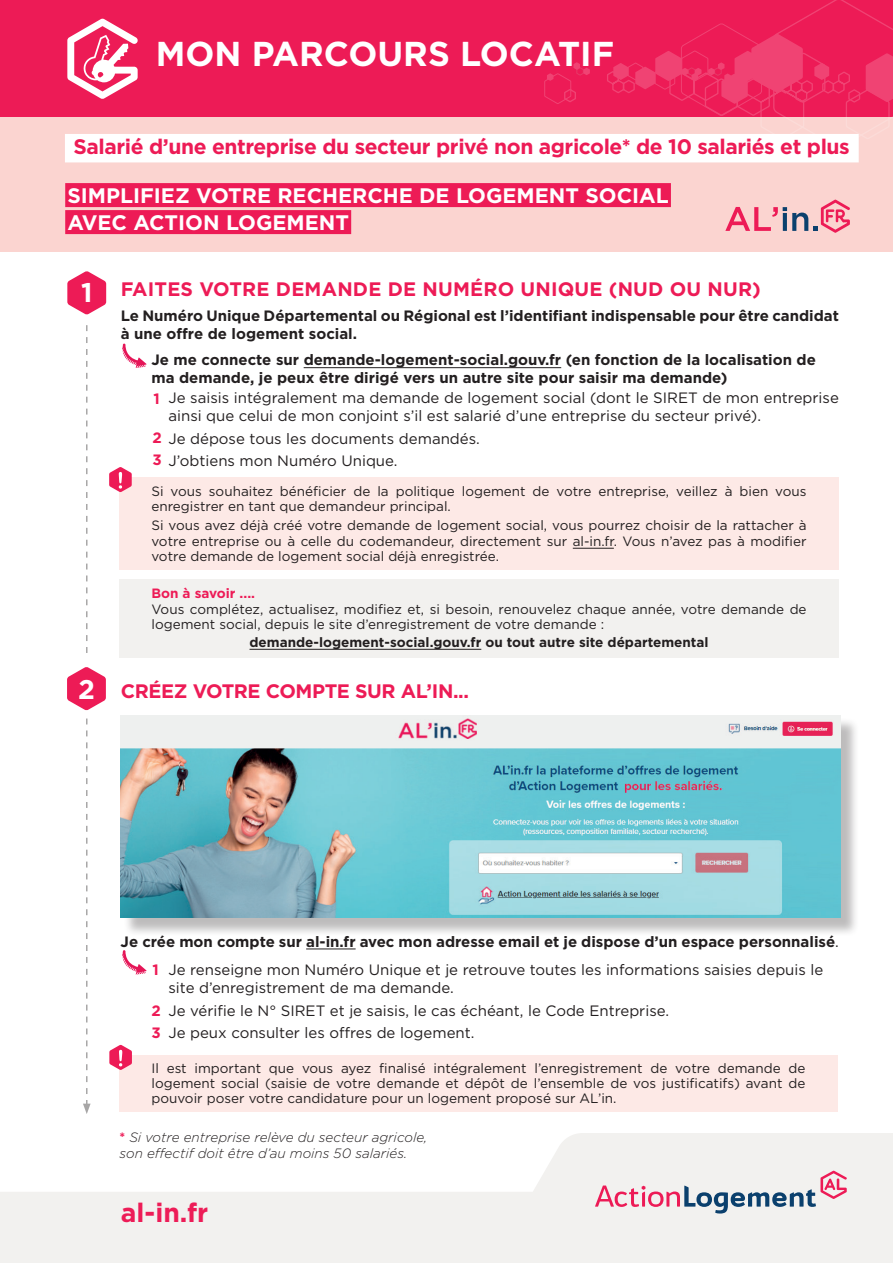
<style>
.page{position:relative;width:893px;height:1263px;background:#fff}
.page>*{position:absolute;margin:0;border:0;box-sizing:border-box;transform-origin:0 0}
.t1{font:700 34.5px "Gotham";color:#fff}
.t2{font:700 26.55px "Gotham";color:#ed1c57}
.t3{font:700 21px "Gotham";letter-spacing:-.02em;color:#ed1b56}
.t4{font:700 21px/27px "Gotham";color:#fff}
.t5{font:700 19.5px "Gotham";letter-spacing:.01em;color:#ed1b56}
.t6{font:700 19.5px "Gotham";letter-spacing:-.02em;color:#ed1b56}
.t7{font:15px/18px "Gotham";color:#231f20}
.t8{font:700 15px/18px "Gotham";color:#231f20}
.t9{font:700 15px "Gotham";color:#ed1b56}
.t10{font:13.5px/15px "Gotham";color:#231f20;text-align:justify}
.t11{font:italic 300 13.5px/16.2px "Gotham";color:#231f20}
.t12{font:700 13.5px "Gotham";color:#231f20}
.t13{font:700 13.5px "Gotham";color:#ed1b56}
.s1{font-size:27px;color:#fff}
.s2{font-weight:700;color:#ed1b56}
.s3{font-weight:400}
.s4{font-weight:700;font-style:normal;color:#ed1b56}
</style>
<div class="page">
<div style="left:0;top:116px;width:893px;height:136px;background:#fbd4d0"></div>
<svg style="left:0;top:1133px;width:893px;height:130px;fill:#f2f1ef"></svg>
<svg style="left:595px;top:1171px;width:252px;height:42px"></svg>
<div style="left:0;top:0;width:893px;height:117px;background:#ed1b56"></div>
<svg style="left:544px;top:23px;width:349px;height:94px"></svg>
<svg style="left:67px;top:19px;width:71px;height:80px"></svg>
<hr style="left:304px;top:367px;width:257px;height:1px;background:#231f20">
<div style="left:119px;top:1056px;width:719px;height:56px;background:#fde9e6"></div>
<div style="left:119px;top:579px;width:720px;height:78px;background:#f2f1ef"></div>
<hr style="left:250px;top:649px;width:231px;height:1px;background:#231f20">
<hr style="left:306px;top:948px;width:50px;height:1px;background:#231f20">
<div style="left:119px;top:477px;width:720px;height:93px;background:#fde9e6"></div>
<hr style="left:573px;top:548px;width:41px;height:1px;background:#231f20">
<svg style="left:67px;top:271px;width:80px;height:843px"></svg>
<div style="left:65px;top:183px;width:606px;height:24px;background:#ed1b56"></div>
<div style="left:65px;top:210px;width:286px;height:24px;background:#ed1b56"></div>
<div style="left:65px;top:134px;width:794px;height:28px;background:#fff"></div>
<svg style="left:725px;top:200px;width:125px;height:33px"></svg>
<div style="left:123px;top:717px;width:736px;height:220px;background:#231f20;opacity:.3"></div>
<img style="left:121px;top:715px;width:719px;height:203px">
<h1 class="t1" style="left:156px;top:31px;width:460px">MON PARCOURS LOCATIF</h1>
<h3 class="t3" style="left:73px;top:133px;width:778px">Salarié d’une entreprise du secteur privé non agricole* de 10 salariés et plus</h3>
<h3 class="t4" style="left:67px;top:182px;width:603px">SIMPLIFIEZ VOTRE RECHERCHE DE LOGEMENT SOCIAL<br>AVEC ACTION LOGEMENT</h3>
<h3 class="t5" style="left:81px;top:277px;width:681px"><span class="s1">1</span> FAITES VOTRE DEMANDE DE NUMÉRO UNIQUE (NUD OU NUR)</h3>
<p class="t8" style="left:121px;top:307px;width:720px">Le Numéro Unique Départemental ou Régional est l’identifiant indispensable pour être candidat à une offre de logement social.</p>
<p class="t8" style="left:151px;top:350px;width:666px">Je me connecte sur demande-logement-social.gouv.fr (en fonction de la localisation de ma demande, je peux être dirigé vers un autre site pour saisir ma demande)</p>
<p class="t7" style="left:168px;top:389px;width:672px">Je saisis intégralement ma demande de logement social (dont le SIRET de mon entreprise ainsi que celui de mon conjoint s’il est salarié d’une entreprise du secteur privé).</p>
<p class="t7" style="left:153px;top:427px;width:329px;line-height:22.2px"><span class="s2">2</span> Je dépose tous les documents demandés.<br><span class="s2">3</span> J’obtiens mon Numéro Unique.</p>
<p class="t9" style="left:154px;top:388px;width:8px">1</p>
<p class="t10" style="left:151px;top:483px;width:657px">Si vous souhaitez bénéficier de la politique logement de votre entreprise, veillez à bien vous enregistrer en tant que demandeur principal.</p>
<p class="t10" style="left:151px;top:517px;width:657px;line-height:15.6px">Si vous avez déjà créé votre demande de logement social, vous pourrez choisir de la rattacher à votre entreprise ou à celle du codemandeur, directement sur al-in.fr. Vous n’avez pas à modifier votre demande de logement social déjà enregistrée.</p>
<p class="t13" style="left:151px;top:584px;width:105px">Bon à savoir ....</p>
<p class="t10" style="left:151px;top:601px;width:657px">Vous complétez, actualisez, modifiez et, si besoin, renouvelez chaque année, votre demande de logement social, depuis le site d’enregistrement de votre demande :</p>
<p class="t12" style="left:250px;top:633px;width:461px">demande-logement-social.gouv.fr ou tout autre site départemental</p>
<h3 class="t6" style="left:78px;top:678px;width:392px"><span class="s1">2</span> CRÉEZ VOTRE COMPTE SUR AL’IN...</h3>
<p class="t8" style="left:121px;top:932px;width:720px">Je crée mon compte sur al-in.fr avec mon adresse email et je dispose d’un espace personnalisé<span class="s3">.</span></p>
<p class="t9" style="left:153px;top:960px;width:8px">1</p>
<p class="t9" style="left:151px;top:1001px;width:11px">2</p>
<p class="t9" style="left:151px;top:1023px;width:11px">3</p>
<p class="t7" style="left:168px;top:961px;width:656px">Je renseigne mon Numéro Unique et je retrouve toutes les informations saisies depuis le site d’enregistrement de ma demande.</p>
<p class="t7" style="left:168px;top:999px;width:502px;line-height:22.2px">Je vérifie le N° SIRET et je saisis, le cas échéant, le Code Entreprise.<br>Je peux consulter les offres de logement.</p>
<p class="t10" style="left:151px;top:1061px;width:655px">Il est important que vous ayez finalisé intégralement l’enregistrement de votre demande de logement social (saisie de votre demande et dépôt de l’ensemble de vos justificatifs) avant de pouvoir poser votre candidature pour un logement proposé sur AL’in.</p>
<p class="t11" style="left:119px;top:1128px;width:309px"><span class="s4">*</span> Si votre entreprise relève du secteur agricole, son effectif doit être d’au moins 50 salariés.</p>
<h2 class="t2" style="left:121px;top:1194px;width:89px">al-in.fr</h2>
</div>
